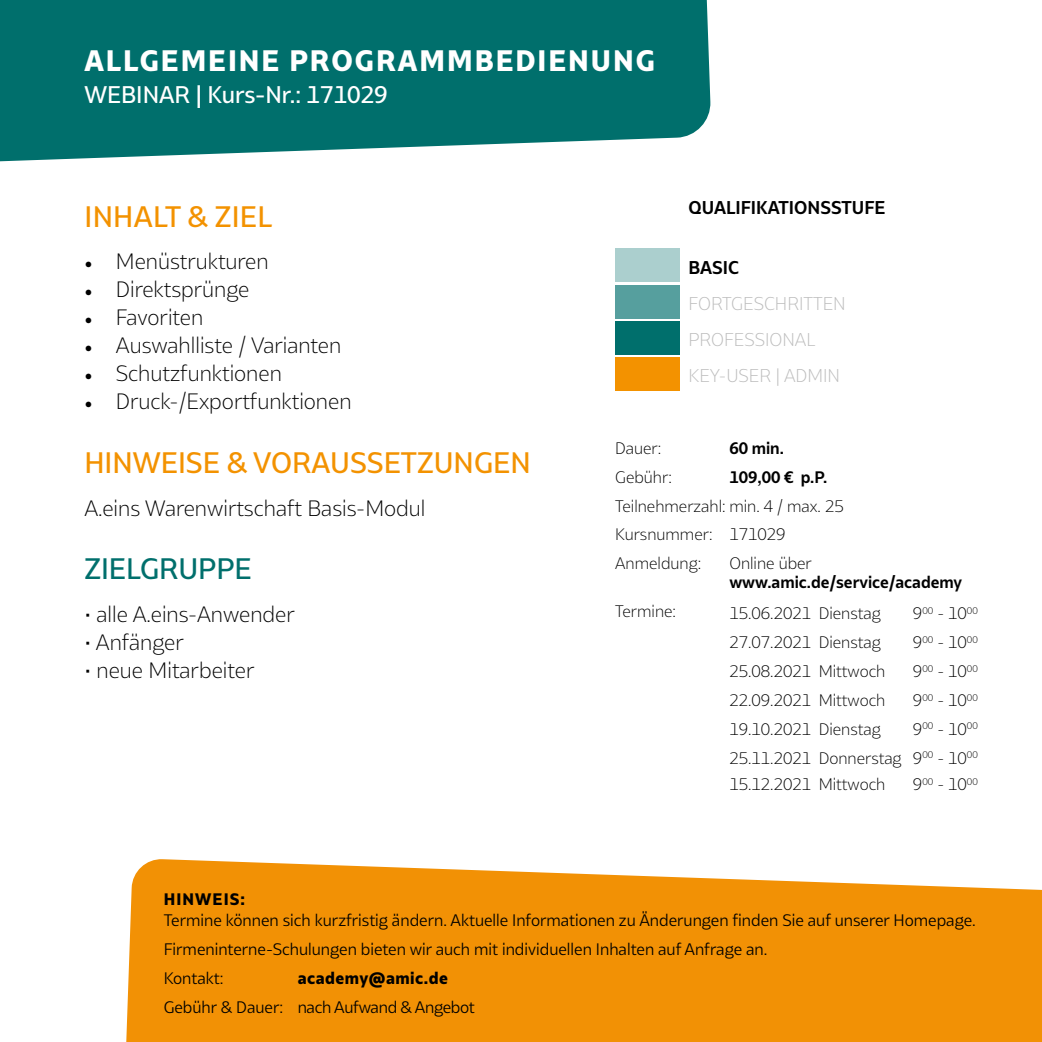
<style>
.page{position:relative;width:1042px;height:1042px;background:#fff}
.page>*{position:absolute;margin:0;border:0;box-sizing:border-box;transform-origin:0 0}
.t1{font:500 28px "Bw Glenn Sans DEMO";color:#f39200}
.t2{font:800 28px "Bw Glenn Sans DEMO";letter-spacing:.07em;color:#fff}
.t3{font:500 28px "Bw Glenn Sans DEMO";color:#006f6c}
.t4{font:500 22.75px "Bw Glenn Sans DEMO";color:#fff}
.t5{font:300 21px "Bw Glenn Sans DEMO";color:#000}
.t6{font:300 17.5px/36.1px "Bw Glenn Sans DEMO";color:#bcbcbc}
.t7{font:700 17.5px "Bw Glenn Sans DEMO";color:#000}
.t8{font:300 15.75px/28.9px "Bw Glenn Sans DEMO";color:#000}
.t9{font:15.75px/28.9px "Bw Glenn Sans DEMO";color:#000}
.t10{font:700 15.75px "Bw Glenn Sans DEMO";color:#000}
.t11{font:15.75px "Bw Glenn Sans DEMO";letter-spacing:-.02em;color:#000}
.t12{font:800 15.75px "Bw Glenn Sans DEMO";letter-spacing:.03em;color:#000}
.t13{font:800 15.75px "Bw Glenn Sans DEMO";letter-spacing:.07em;color:#000}
.s1{font-family:"Minion Pro";font-weight:400}
</style>
<div class="page">
<svg style="left:0;top:0;width:711px;height:162px;background:#157b78"></svg>
<svg style="left:126px;top:859px;width:916px;height:183px;background:#f39a1a"></svg>
<hr style="left:615px;top:357px;width:4px;height:34px;background:#f39200">
<div style="left:615px;top:248px;width:65px;height:34px;background:#abcfce"></div>
<div style="left:615px;top:285px;width:65px;height:33px;background:#569f9e"></div>
<div style="left:615px;top:321px;width:65px;height:33px;background:#006f6c"></div>
<div style="left:615px;top:357px;width:65px;height:33px;background:#f39200"></div>
<h1 class="t2" style="left:84px;top:44px;width:572px">ALLGEMEINE PROGRAMMBEDIENUNG</h1>
<h2 class="t4" style="left:84px;top:80px;width:305px">WEBINAR | Kurs-Nr.: 171029</h2>
<h1 class="t1" style="left:84px;top:199px;width:189px">INHALT &amp; ZIEL</h1>
<h3 class="t5" style="left:84px;top:249px;width:186px"><span class="s1">•</span> Menüstrukturen</h3>
<h3 class="t5" style="left:84px;top:277px;width:167px"><span class="s1">•</span> Direktsprünge</h3>
<h3 class="t5" style="left:84px;top:305px;width:121px"><span class="s1">•</span> Favoriten</h3>
<h3 class="t5" style="left:84px;top:333px;width:258px"><span class="s1">•</span> Auswahlliste / Varianten</h3>
<h3 class="t5" style="left:84px;top:361px;width:199px"><span class="s1">•</span> Schutzfunktionen</h3>
<h3 class="t5" style="left:84px;top:389px;width:269px"><span class="s1">•</span> Druck-/Exportfunktionen</h3>
<h1 class="t1" style="left:84px;top:445px;width:448px">HINWEISE &amp; VORAUSSETZUNGEN</h1>
<h3 class="t5" style="left:84px;top:495px;width:343px">A.eins Warenwirtschaft Basis-Modul</h3>
<h1 class="t3" style="left:84px;top:551px;width:169px">ZIELGRUPPE</h1>
<h3 class="t5" style="left:84px;top:601px;width:212px">• alle A.eins-Anwender</h3>
<h3 class="t5" style="left:84px;top:629px;width:101px">• Anfänger</h3>
<h3 class="t5" style="left:84px;top:657px;width:172px">• neue Mitarbeiter</h3>
<p class="t7" style="left:688px;top:197px;width:198px">QUALIFIKATIONSSTUFE</p>
<p class="t7" style="left:688px;top:257px;width:52px">BASIC</p>
<p class="t6" style="left:688px;top:286px;width:159px">FORTGESCHRITTEN<br>PROFESSIONAL<br>KEY-USER | ADMIN</p>
<p class="t8" style="left:615px;top:433px;width:48px">Dauer:</p>
<p class="t10" style="left:729px;top:438px;width:56px">60 min.</p>
<p class="t8" style="left:615px;top:462px;width:58px">Gebühr:</p>
<p class="t10" style="left:729px;top:467px;width:99px">109,00 € p.P.</p>
<p class="t8" style="left:615px;top:491px;width:230px">Teilnehmerzahl: min. 4 / max. 25<br>Kursnummer: 171029<br>Anmeldung:</p>
<p class="t8" style="left:729px;top:549px;width:84px">Online über</p>
<p class="t10" style="left:729px;top:572px;width:234px">www.amic.de/service/academy</p>
<p class="t8" style="left:615px;top:596px;width:62px">Termine:</p>
<p class="t8" style="left:729px;top:599px;width:153px">15.06.2021 Dienstag</p>
<p class="t8" style="left:913px;top:599px;width:66px">9<sup>00</sup> - 10<sup>00</sup></p>
<p class="t8" style="left:729px;top:628px;width:153px">27.07.2021 Dienstag</p>
<p class="t8" style="left:913px;top:628px;width:66px">9<sup>00</sup> - 10<sup>00</sup></p>
<p class="t8" style="left:729px;top:657px;width:158px">25.08.2021 Mittwoch</p>
<p class="t8" style="left:913px;top:657px;width:66px">9<sup>00</sup> - 10<sup>00</sup></p>
<p class="t8" style="left:729px;top:685px;width:158px">22.09.2021 Mittwoch</p>
<p class="t8" style="left:913px;top:685px;width:66px">9<sup>00</sup> - 10<sup>00</sup></p>
<p class="t8" style="left:729px;top:714px;width:153px">19.10.2021 Dienstag</p>
<p class="t8" style="left:729px;top:714px;width:250px;text-align:right">9<sup>00</sup> - 10<sup>00<br></sup>25.11.2021 Donnerstag 9<sup>00</sup> - 10<sup>00</sup></p>
<p class="t8" style="left:729px;top:769px;width:158px">15.12.2021 Mittwoch</p>
<p class="t8" style="left:913px;top:769px;width:66px">9<sup>00</sup> - 10<sup>00</sup></p>
<p class="t13" style="left:164px;top:889px;width:83px">HINWEIS:</p>
<p class="t9" style="left:164px;top:905px;width:813px">Termine können sich kurzfristig ändern. Aktuelle Informationen zu Änderungen finden Sie auf unserer Homepage.<br>Firmeninterne-Schulungen bieten wir auch mit individuellen Inhalten auf Anfrage an.<br>Kontakt:</p>
<p class="t12" style="left:298px;top:968px;width:152px">academy@amic.de</p>
<p class="t11" style="left:164px;top:997px;width:312px">Gebühr &amp; Dauer: nach Aufwand &amp; Angebot</p>
</div>
